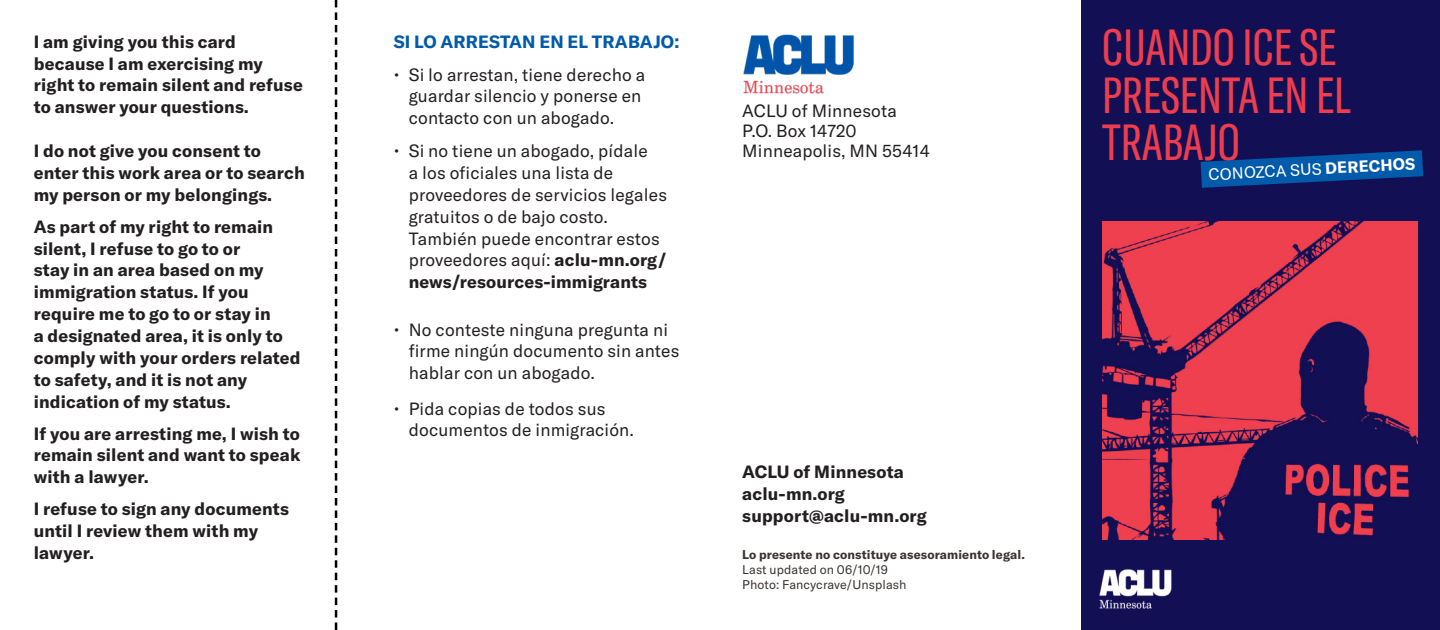
<style>
.page{position:relative;width:1440px;height:630px;background:#fff}
.page>*{position:absolute;margin:0;border:0;box-sizing:border-box;transform-origin:0 0}
.t1{font:extra-condensed 50px/47.5px "GT America";color:#ee3d4d}
.Body{font:700 17.5px/22px "GT America";letter-spacing:.01em;color:#231f20}
.Body-2{font:17.5px/22px "GT America";letter-spacing:.01em;color:#231f20}
.Body-3{font:700 17.5px "GT America";letter-spacing:.01em;color:#015aaa}
.Text_Box{font:16px "GT America";color:#fff}
.Body-4{font:12.5px/15px "GT America";letter-spacing:.01em;color:#3a3331}
.s1{font-weight:700}
</style>
<div class="page">
<div style="left:1081px;top:0;width:359px;height:630px;background:#130f54"></div>
<img style="left:1102px;top:221px;width:315px;height:319px">
<svg style="left:1201px;top:150px;width:222px;height:38px"></svg>
<svg style="left:335px;top:0;width:2px;height:630px"></svg>
<img style="left:1099px;top:569px;width:73px;height:40px">
<img style="left:743px;top:34px;width:111px;height:60px">
<p class="Body" style="left:34px;top:30px;width:271px">I am giving you this card because I am exercising my right to remain silent and refuse to answer your questions.</p>
<p class="Body" style="left:34px;top:140px;width:273px">I do not give you consent to enter this work area or to search my person or my belongings.</p>
<p class="Body" style="left:34px;top:215px;width:268px">As part of my right to remain silent, I refuse to go to or<br>stay in an area based on my immigration status. If you require me to go to or stay in<br>a designated area, it is only to comply with your orders related to safety, and it is not any indication of my status.</p>
<p class="Body" style="left:34px;top:422px;width:268px;text-align:justify">If you are arresting me, I wish to remain silent and want to speak with a lawyer.</p>
<p class="Body" style="left:34px;top:498px;width:257px">I refuse to sign any documents until I review them with my lawyer.</p>
<p class="Body-3" style="left:394px;top:31px;width:287px">SI LO ARRESTAN EN EL TRABAJO:</p>
<p class="Body-2" style="left:409px;top:63px;width:238px;text-indent:-15px">• Si lo arrestan, tiene derecho a guardar silencio y ponerse en contacto con un abogado.</p>
<p class="Body-2" style="left:409px;top:140px;width:260px;text-indent:-15px">• Si no tiene un abogado, pídale<br>a los oficiales una lista de proveedores de servicios legales gratuitos o de bajo costo.<br>También puede encontrar estos proveedores aquí: <span class="s1">aclu-mn.org/ news/resources-immigrants</span></p>
<p class="Body-2" style="left:409px;top:318px;width:272px;text-indent:-15px">• No conteste ninguna pregunta ni firme ningún documento sin antes hablar con un abogado.</p>
<p class="Body-2" style="left:409px;top:397px;width:227px;text-indent:-15px">• Pida copias de todos sus documentos de inmigración.</p>
<p class="Body-2" style="left:742px;top:100px;width:189px;line-height:20px">ACLU of Minnesota<br>P.O. Box 14720<br>Minneapolis, MN 55414</p>
<p class="Body" style="left:742px;top:461px;width:186px">ACLU of Minnesota aclu-mn.org support@aclu-mn.org</p>
<p class="Body-4" style="left:742px;top:547px;width:284px"><span class="s1">Lo presente no constituye asesoramiento legal.<br></span>Last updated on 06/10/19<br>Photo: Fancycrave/Unsplash</p>
<p class="t1" style="left:1102px;top:24px;width:250px">CUANDO ICE SE<br>PRESENTA EN EL<br>TRABAJO</p>
<p class="Text_Box" style="left:1208px;top:165px;width:208px;rotate:-3deg">CONOZCA SUS <span class="s1">DERECHOS</span></p>
</div>
